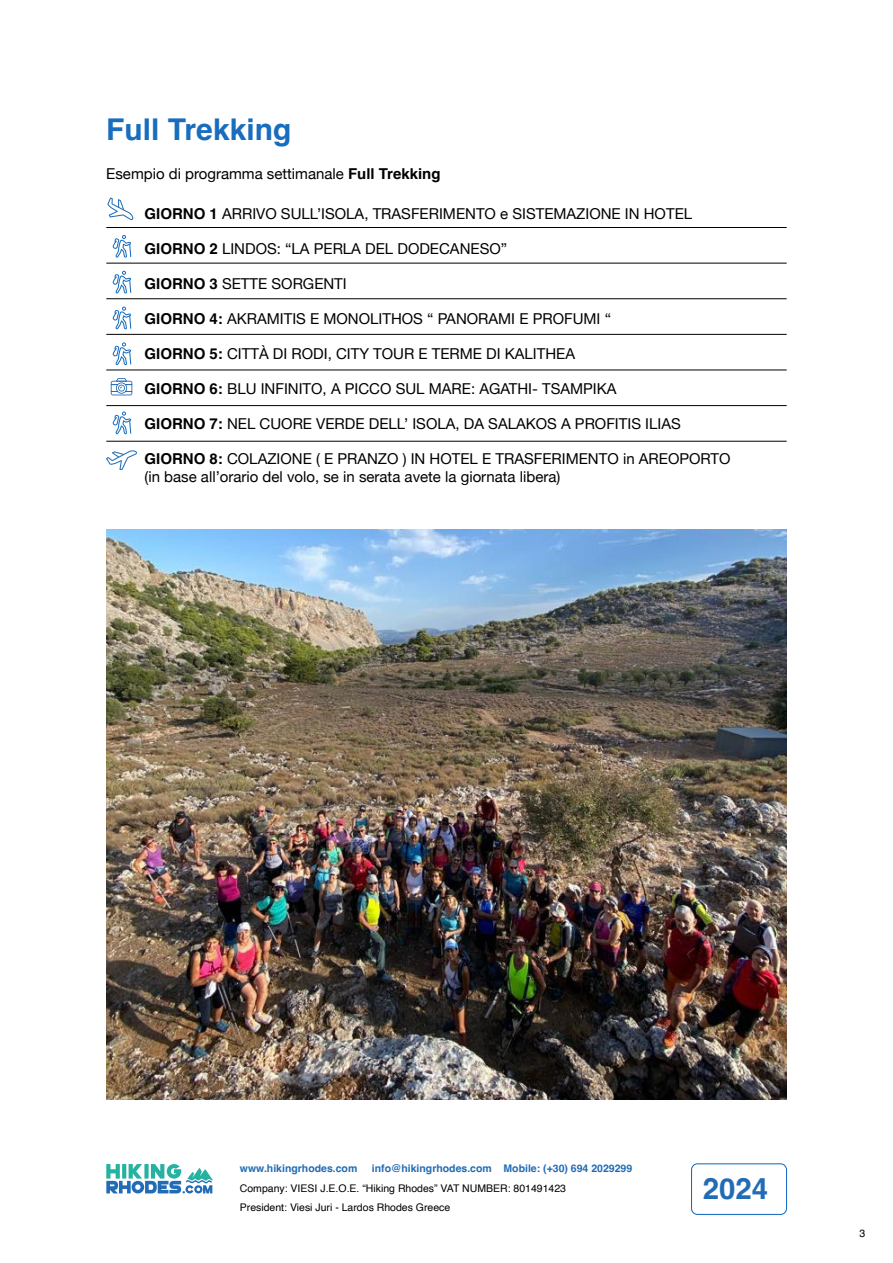
<style>
.page{position:relative;width:893px;height:1263px;background:#fff}
.page>*{position:absolute;margin:0;border:0;box-sizing:border-box;transform-origin:0 0}
.t1{font:700 30px "Helvetica";color:#186dbe}
.t2{font:700 29.4px "Helvetica";color:#226cb5}
.t3{font:15px/18px "Helvetica Neue";color:#000}
.t4{font:10.5px/19.8px "Helvetica";color:#000}
.t5{font:700 10.5px "Helvetica";color:#226cb5}
.s1{font-family:"Helvetica";font-weight:700}
</style>
<div class="page">
<svg style="left:106px;top:1164px;width:107px;height:29px"></svg>
<div style="left:691px;top:1163px;width:96px;height:52px;border:1px solid #186dbe;border-radius:6px"></div>
<svg style="left:113px;top:235px;width:18px;height:23px"></svg>
<svg style="left:113px;top:271px;width:18px;height:22px"></svg>
<svg style="left:113px;top:307px;width:18px;height:22px"></svg>
<svg style="left:113px;top:342px;width:18px;height:23px"></svg>
<hr style="left:106px;top:227px;width:681px;height:1px;background:#000">
<hr style="left:106px;top:263px;width:681px;height:1px;background:#000">
<hr style="left:106px;top:298px;width:681px;height:1px;background:#000">
<hr style="left:106px;top:334px;width:681px;height:1px;background:#000">
<hr style="left:106px;top:370px;width:681px;height:1px;background:#000">
<hr style="left:106px;top:405px;width:681px;height:1px;background:#000">
<hr style="left:106px;top:441px;width:681px;height:1px;background:#000">
<svg style="left:113px;top:411px;width:18px;height:23px"></svg>
<img style="left:106px;top:529px;width:681px;height:570px">
<svg style="left:107px;top:197px;width:27px;height:23px"></svg>
<svg style="left:106px;top:450px;width:31px;height:20px"></svg>
<svg style="left:111px;top:378px;width:21px;height:17px"></svg>
<h1 class="t1" style="left:106px;top:117px;width:187px">Full Trekking</h1>
<p class="t3" style="left:106px;top:165px;width:336px">Esempio di programma settimanale <span class="s1">Full Trekking</span></p>
<p class="t3" style="left:145px;top:204px;width:549px"><span class="s1">GIORNO 1</span> ARRIVO SULL’ISOLA, TRASFERIMENTO e SISTEMAZIONE IN HOTEL</p>
<p class="t3" style="left:145px;top:239px;width:364px"><span class="s1">GIORNO 2</span> LINDOS: “LA PERLA DEL DODECANESO”</p>
<p class="t3" style="left:145px;top:274px;width:204px"><span class="s1">GIORNO 3</span> SETTE SORGENTI</p>
<p class="t3" style="left:145px;top:309px;width:468px"><span class="s1">GIORNO 4:</span> AKRAMITIS E MONOLITHOS “ PANORAMI E PROFUMI “</p>
<p class="t3" style="left:145px;top:344px;width:432px"><span class="s1">GIORNO 5:</span> CITTÀ DI RODI, CITY TOUR E TERME DI KALITHEA</p>
<p class="t3" style="left:145px;top:379px;width:473px"><span class="s1">GIORNO 6:</span> BLU INFINITO, A PICCO SUL MARE: AGATHI- TSAMPIKA</p>
<p class="t3" style="left:145px;top:414px;width:538px"><span class="s1">GIORNO 7:</span> NEL CUORE VERDE DELL’ ISOLA, DA SALAKOS A PROFITIS ILIAS</p>
<p class="t3" style="left:145px;top:449px;width:587px"><span class="s1">GIORNO 8:</span> COLAZIONE ( E PRANZO ) IN HOTEL E TRASFERIMENTO in AREOPORTO (in base all’orario del volo, se in serata avete la giornata libera)</p>
<p class="t5" style="left:240px;top:1164px;width:119px">www.hikingrhodes.com</p>
<p class="t5" style="left:372px;top:1164px;width:262px">info@hikingrhodes.com Mobile: (+30) 694 2029299</p>
<p class="t4" style="left:240px;top:1179px;width:328px">Company: VIESI J.E.O.E. “Hiking Rhodes” VAT NUMBER: 801491423<br>President: Viesi Juri - Lardos Rhodes Greece</p>
<h2 class="t2" style="left:703px;top:1176px;width:67px">2024</h2>
<p class="t4" style="left:859px;top:1224px;width:7px">3</p>
</div>
